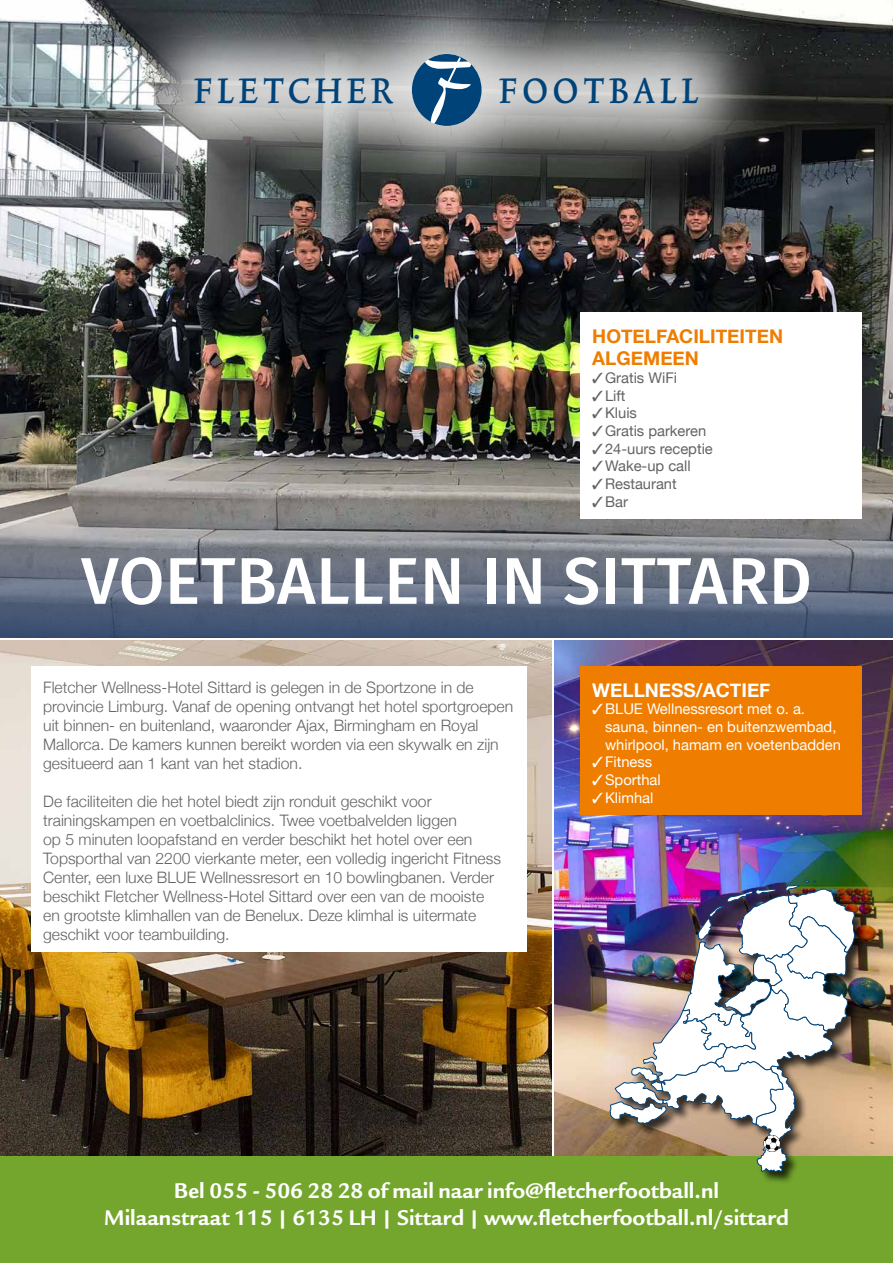
<style>
.page{position:relative;width:893px;height:1263px;background:#fff}
.page>*{position:absolute;margin:0;border:0;box-sizing:border-box;transform-origin:0 0}
.t1{font:500 66px "Fira Sans";letter-spacing:.01em;color:#fff}
.t2{font:42px "Trinite No 2 Med Con";letter-spacing:.125em;color:#004379}
.t3{font:700 23.1px/27.8px "Legacy Sans ITC Std";color:#fff;text-align:center}
.t4{font:700 18.9px/22.6px "Helvetica Neue";color:#ef7d00}
.t5{font:700 18.9px "Helvetica Neue";color:#fff}
.t6{font:300 15.75px/18.9px "Helvetica Neue";color:#646363}
.t7{font:14.7px/17.7px "Helvetica Neue";color:#fff}
.t8{font:14.7px "Helvetica Neue";color:#646363}
</style>
<div class="page">
<img style="left:0;top:640px;width:552px;height:516px">
<img style="left:0;top:0;width:893px;height:509px">
<img style="left:555px;top:640px;width:338px;height:516px">
<svg style="left:0;top:509px;width:893px;height:128px;background:#6a7382"></svg>
<div style="left:31px;top:666px;width:495px;height:285px;background:#fff"></div>
<div style="left:580px;top:312px;width:282px;height:207px;background:#fff"></div>
<div style="left:580px;top:666px;width:282px;height:148px;background:#ef7d00"></div>
<div style="left:115px;top:0;width:661px;height:205px;background:#fff;opacity:.86"></div>
<svg style="left:412px;top:54px;width:70px;height:72px;background:#4e799c"></svg>
<div style="left:0;top:1156px;width:893px;height:107px;background:#74a62d"></div>
<div style="left:610px;top:880px;width:257px;height:304px;background:#000;opacity:.75"></div>
<img style="left:609px;top:880px;width:246px;height:292px">
<h2 class="t2" style="left:194px;top:72px;width:200px">FLETCHER</h2>
<h2 class="t2" style="left:499px;top:72px;width:200px">FOOTBALL</h2>
<p class="t4" style="left:592px;top:325px;width:192px">HOTELFACILITEITEN<br>ALGEMEEN</p>
<p class="t8" style="left:592px;top:367px;width:86px">✓Gratis WiFi</p>
<p class="t8" style="left:592px;top:385px;width:35px">✓Lift</p>
<p class="t8" style="left:592px;top:402px;width:46px">✓Kluis</p>
<p class="t8" style="left:592px;top:420px;width:115px">✓Gratis parkeren</p>
<p class="t8" style="left:592px;top:438px;width:122px">✓24-uurs receptie</p>
<p class="t8" style="left:592px;top:455px;width:100px">✓Wake-up call</p>
<p class="t8" style="left:592px;top:473px;width:86px">✓Restaurant</p>
<p class="t8" style="left:592px;top:491px;width:37px">✓Bar</p>
<h1 class="t1" style="left:81px;top:528px;width:732px">VOETBALLEN IN SITTARD</h1>
<p class="t6" style="left:43px;top:677px;width:472px">Fletcher Wellness-Hotel Sittard is gelegen in de Sportzone in de provincie Limburg. Vanaf de opening ontvangt het hotel sportgroepen uit binnen- en buitenland, waaronder Ajax, Birmingham en Royal Mallorca. De kamers kunnen bereikt worden via een skywalk en zijn gesitueerd aan 1 kant van het stadion.</p>
<p class="t6" style="left:43px;top:791px;width:459px">De faciliteiten die het hotel biedt zijn ronduit geschikt voor trainingskampen en voetbalclinics. Twee voetbalvelden liggen<br>op 5 minuten loopafstand en verder beschikt het hotel over een Topsporthal van 2200 vierkante meter, een volledig ingericht Fitness Center, een luxe BLUE Wellnessresort en 10 bowlingbanen. Verder beschikt Fletcher Wellness-Hotel Sittard over een van de mooiste en grootste klimhallen van de Benelux. Deze klimhal is uitermate geschikt voor teambuilding.</p>
<p class="t5" style="left:592px;top:675px;width:180px">WELLNESS/ACTIEF</p>
<p class="t7" style="left:605px;top:701px;width:237px;text-indent:-13px">✓BLUE Wellnessresort met o. a. sauna, binnen- en buitenzwembad, whirlpool, hamam en voetenbadden</p>
<p class="t7" style="left:592px;top:754px;width:61px">✓Fitness</p>
<p class="t7" style="left:592px;top:772px;width:70px">✓Sporthal</p>
<p class="t7" style="left:592px;top:789px;width:63px">✓Klimhal</p>
<h3 class="t3" style="left:104px;top:1177px;width:686px">Bel 055 - 506 28 28 of mail naar info@fletcherfootball.nl<br>Milaanstraat 115 | 6135 LH | Sittard | www.fletcherfootball.nl/sittard</h3>
</div>
